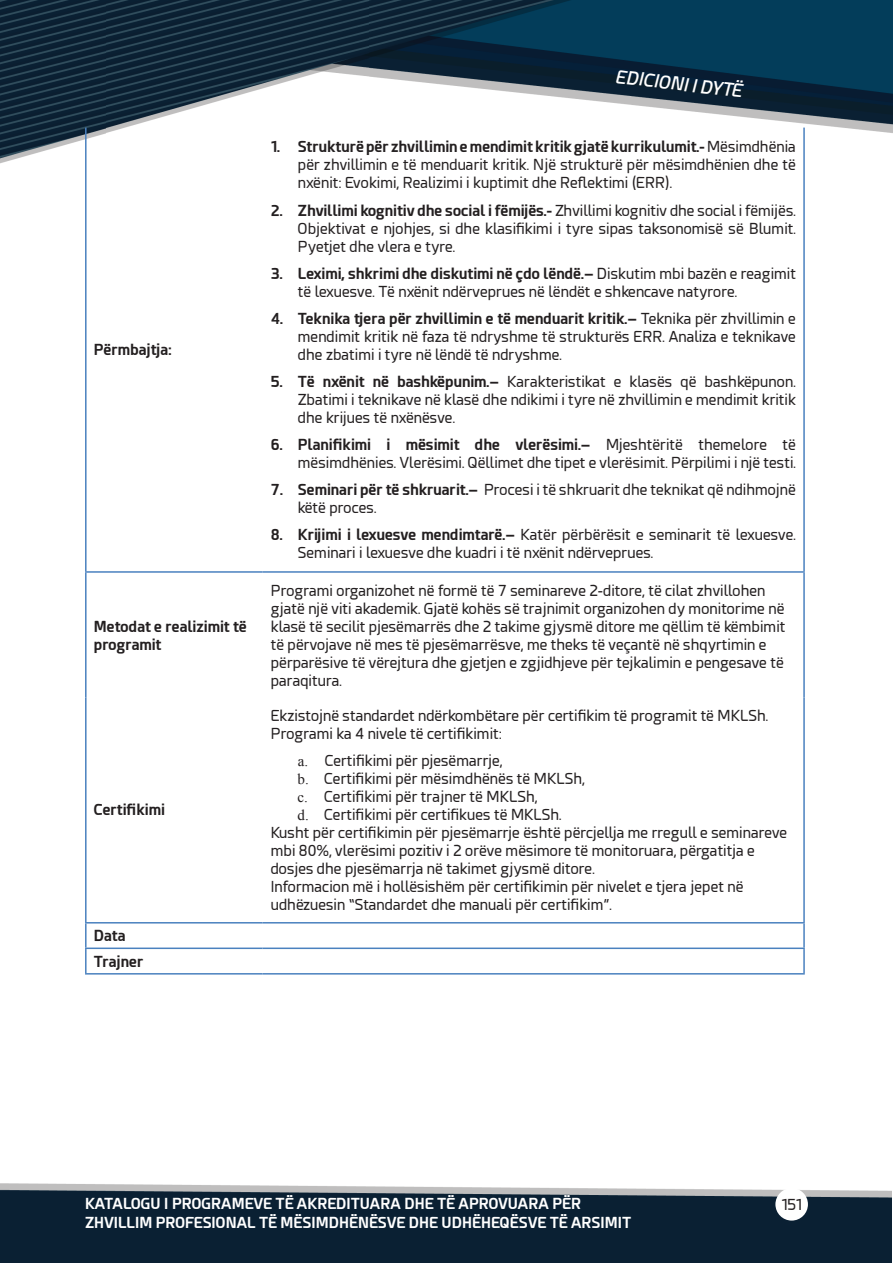
<style>
.page{position:relative;width:893px;height:1263px;background:#fff}
.page>*{position:absolute;margin:0;border:0;box-sizing:border-box;transform-origin:0 0}
.t1{font:italic 600 18px "Esphimere";color:#fff}
.t2{font:15px/18px "Esphimere";color:#231f20}
.t3{font:700 15px/18.8px "Esphimere";color:#fff}
.t4{font:700 15px/18px "Esphimere";color:#231f20}
.s1{font-weight:700}
.s2{font-family:"Times New Roman"}
</style>
<div class="page">
<img style="left:0;top:0;width:893px;height:164px">
<img style="left:0;top:1183px;width:891px;height:80px">
<div style="left:775px;top:1188px;width:33px;height:32px;background:#fff;border-radius:50%"></div>
<hr style="left:85px;top:128px;width:2px;height:443px;background:#4a81bf">
<hr style="left:803px;top:128px;width:2px;height:443px;background:#4a81bf">
<hr style="left:85px;top:573px;width:2px;height:124px;background:#4a81bf">
<hr style="left:85px;top:571px;width:178px;height:2px;background:#4a81bf">
<hr style="left:263px;top:571px;width:542px;height:2px;background:#4a81bf">
<hr style="left:803px;top:573px;width:2px;height:124px;background:#4a81bf">
<hr style="left:85px;top:697px;width:2px;height:225px;background:#4a81bf">
<hr style="left:803px;top:697px;width:2px;height:225px;background:#4a81bf">
<hr style="left:85px;top:923px;width:2px;height:24px;background:#4a81bf">
<hr style="left:85px;top:922px;width:178px;height:1px;background:#4a81bf">
<hr style="left:263px;top:922px;width:542px;height:1px;background:#4a81bf">
<hr style="left:803px;top:923px;width:2px;height:24px;background:#4a81bf">
<hr style="left:85px;top:949px;width:2px;height:24px;background:#4a81bf">
<hr style="left:85px;top:947px;width:178px;height:2px;background:#4a81bf">
<hr style="left:263px;top:947px;width:542px;height:2px;background:#4a81bf">
<hr style="left:85px;top:973px;width:178px;height:1px;background:#4a81bf">
<hr style="left:263px;top:973px;width:542px;height:1px;background:#4a81bf">
<hr style="left:803px;top:949px;width:2px;height:24px;background:#4a81bf">
<p class="t4" style="left:94px;top:340px;width:79px">Përmbajtja:</p>
<p class="t4" style="left:94px;top:617px;width:154px">Metodat e realizimit të programit</p>
<p class="t4" style="left:94px;top:801px;width:73px">Certifikimi</p>
<p class="t4" style="left:94px;top:923px;width:51px;line-height:25.5px">Data<br>Trajner</p>
<p class="t1" style="left:617px;top:65px;width:129px;rotate:7deg">EDICIONI I DYTË</p>
<p class="t2" style="left:298px;top:138px;width:500px;text-align:justify;text-indent:-27px"><span class="s1">1. Strukturë për zhvillimin e mendimit kritik gjatë kurrikulumit.-</span> Mësimdhënia për zhvillimin e të menduarit kritik. Një strukturë për mësimdhënien dhe të nxënit: Evokimi, Realizimi i kuptimit dhe Reflektimi (ERR).</p>
<p class="t2" style="left:298px;top:201px;width:500px;text-align:justify;text-indent:-27px"><span class="s1">2. Zhvillimi kognitiv dhe social i fëmijës.-</span> Zhvillimi kognitiv dhe social i fëmijës.<br>Objektivat e njohjes, si dhe klasifikimi i tyre sipas taksonomisë së Blumit.<br>Pyetjet dhe vlera e tyre.</p>
<p class="t2" style="left:298px;top:264px;width:500px;text-indent:-27px"><span class="s1">3. Leximi, shkrimi dhe diskutimi në çdo lëndë.–</span> Diskutim mbi bazën e reagimit të lexuesve. Të nxënit ndërveprues në lëndët e shkencave natyrore.</p>
<p class="t2" style="left:298px;top:309px;width:500px;text-align:justify;text-indent:-27px"><span class="s1">4. Teknika tjera për zhvillimin e të menduarit kritik.–</span> Teknika për zhvillimin e mendimit kritik në faza të ndryshme të strukturës ERR. Analiza e teknikave dhe zbatimi i tyre në lëndë të ndryshme.</p>
<p class="t2" style="left:298px;top:372px;width:500px;text-align:justify;text-indent:-27px"><span class="s1">5. Të nxënit në bashkëpunim.–</span> Karakteristikat e klasës që bashkëpunon.<br>Zbatimi i teknikave në klasë dhe ndikimi i tyre në zhvillimin e mendimit kritik dhe krijues të nxënësve.</p>
<p class="t2" style="left:271px;top:435px;width:527px;text-align:right"><span class="s1">6. Planifikimi i mësimit dhe vlerësimi.–</span> Mjeshtëritë themelore të mësimdhënies. Vlerësimi. Qëllimet dhe tipet e vlerësimit. Përpilimi i një testi.</p>
<p class="t2" style="left:298px;top:480px;width:499px;text-indent:-27px"><span class="s1">7. Seminari për të shkruarit.–</span> Procesi i të shkruarit dhe teknikat që ndihmojnë këtë proces.</p>
<p class="t2" style="left:298px;top:525px;width:499px;text-indent:-27px"><span class="s1">8. Krijimi i lexuesve mendimtarë.–</span> Katër përbërësit e seminarit të lexuesve.<br>Seminari i lexuesve dhe kuadri i të nxënit ndërveprues.</p>
<p class="t2" style="left:271px;top:581px;width:516px">Programi organizohet në formë të 7 seminareve 2-ditore, të cilat zhvillohen gjatë një viti akademik. Gjatë kohës së trajnimit organizohen dy monitorime në klasë të secilit pjesëmarrës dhe 2 takime gjysmë ditore me qëllim të këmbimit të përvojave në mes të pjesëmarrësve, me theks të veçantë në shqyrtimin e përparësive të vërejtura dhe gjetjen e zgjidhjeve për tejkalimin e pengesave të paraqitura.</p>
<p class="t2" style="left:271px;top:707px;width:499px">Ekzistojnë standardet ndërkombëtare për certifikim të programit të MKLSh.<br>Programi ka 4 nivele të certifikimit:</p>
<p class="t2" style="left:298px;top:752px;width:206px"><span class="s2">a.</span> Certifikimi për pjesëmarrje,</p>
<p class="t2" style="left:298px;top:770px;width:289px"><span class="s2">b.</span> Certifikimi për mësimdhënës të MKLSh,</p>
<p class="t2" style="left:298px;top:788px;width:242px"><span class="s2">c.</span> Certifikimi për trajner të MKLSh,</p>
<p class="t2" style="left:298px;top:806px;width:266px"><span class="s2">d.</span> Certifikimi për certifikues të MKLSh.</p>
<p class="t2" style="left:271px;top:824px;width:518px">Kusht për certifikimin për pjesëmarrje është përcjellja me rregull e seminareve</p>
<p class="t2" style="left:271px;top:842px;width:486px">mbi 80%, vlerësimi pozitiv i 2 orëve mësimore të monitoruara, përgatitja e</p>
<p class="t2" style="left:271px;top:860px;width:326px">dosjes dhe pjesëmarrja në takimet gjysmë ditore.</p>
<p class="t2" style="left:271px;top:878px;width:474px">Informacion më i hollësishëm për certifikimin për nivelet e tjera jepet në</p>
<p class="t2" style="left:271px;top:896px;width:343px">udhëzuesin “Standardet dhe manuali për certifikim”.</p>
<p class="t3" style="left:85px;top:1194px;width:548px">KATALOGU I PROGRAMEVE TË AKREDITUARA DHE TË APROVUARA PËR<br>ZHVILLIM PROFESIONAL TË MËSIMDHËNËSVE DHE UDHËHEQËSVE TË ARSIMIT</p>
<p class="t2" style="left:781px;top:1196px;width:22px">151</p>
</div>
